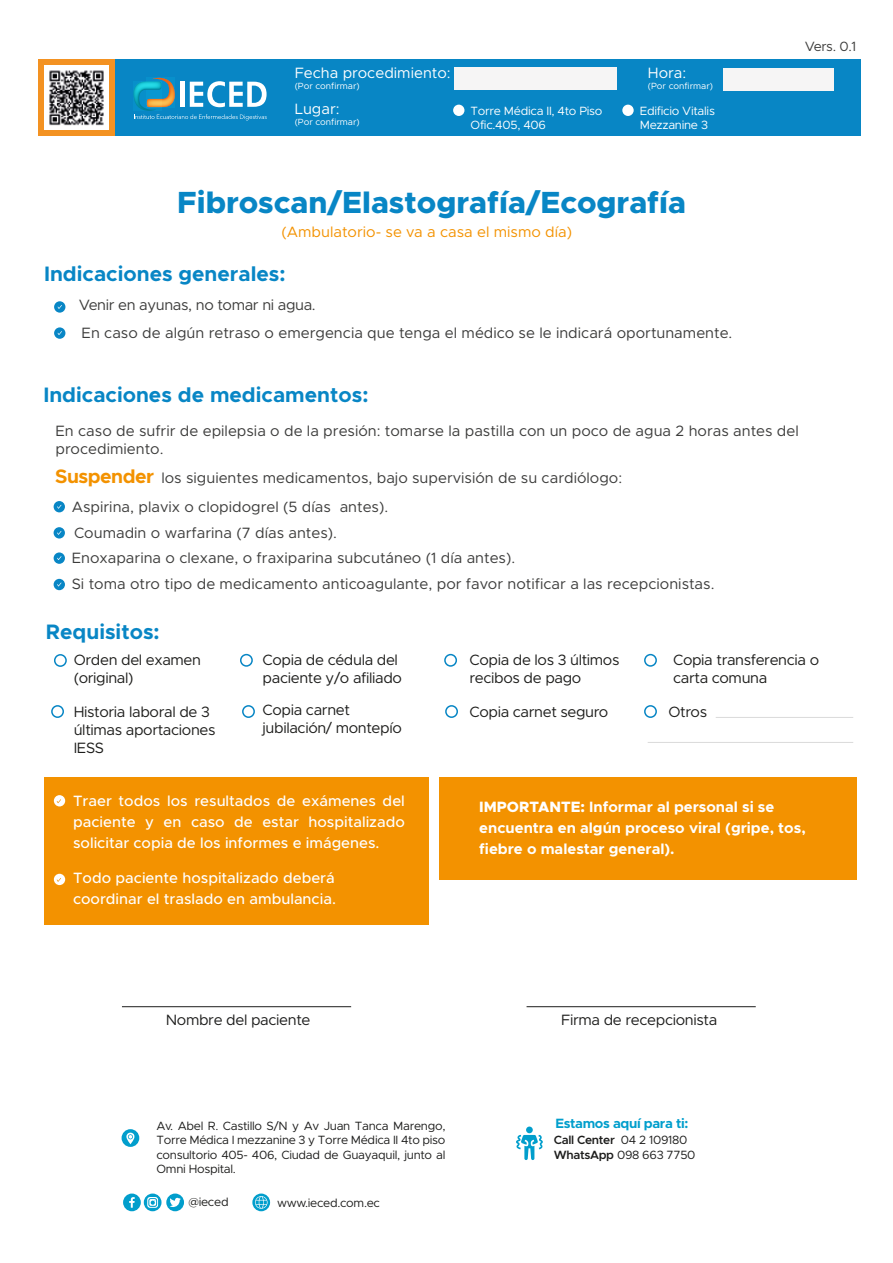
<style>
.page{position:relative;width:893px;height:1263px;background:#fff}
.page>*{position:absolute;margin:0;border:0;box-sizing:border-box;transform-origin:0 0}
.t1{font:800 30.75px "Metropolis";color:#0886c5}
.t2{font:700 21px "Metropolis";color:#0886c5}
.t3{font:15px/18px "Metropolis";color:#3c3c3b}
.t4{font:15px/18px "Metropolis";letter-spacing:-.025em;color:#1d1d1b}
.t5{font:500 15px/21px "Metropolis";color:#fff;text-align:justify}
.t6{font:700 15px/21px "Metropolis";color:#fff}
.t7{font:15px "Metropolis";letter-spacing:-.025em;color:#1d1d1c}
.t8{font:15px "Metropolis";color:#f39200}
.t9{font:15px "Metropolis";color:#fff}
.t10{font:15px "Metropolis";letter-spacing:-.025em;color:#3c3c3b}
.t11{font:700 13.5px "Metropolis";letter-spacing:-.025em;color:#019ecc}
.t12{font:13.5px "Metropolis";color:#3c3c3b}
.t13{font:12px/14.4px "Metropolis";letter-spacing:-.025em;color:#1d1d1c}
.t14{font:12px/14.4px "Metropolis";letter-spacing:-.025em;color:#fff}
.t15{font:9px "Metropolis";color:#fff}
.s1{font-weight:700;font-size:19.5px;color:#f39200}
.s2{font-weight:800}
.s3{font-weight:600}
</style>
<div class="page">
<svg style="left:54px;top:301px;width:11px;height:12px"></svg>
<svg style="left:54px;top:327px;width:11px;height:12px"></svg>
<div style="left:38px;top:59px;width:823px;height:77px;background:#0886c5"></div>
<div style="left:38px;top:59px;width:76px;height:76px;background:#f39222"></div>
<img style="left:44px;top:65px;width:64px;height:64px">
<hr style="left:648px;top:742px;width:205px;height:1px;background:#dadada">
<hr style="left:716px;top:717px;width:137px;height:1px;background:#dadada">
<div style="left:54px;top:654px;width:13px;height:13px;border:2px solid #0886c5;border-radius:50%"></div>
<div style="left:240px;top:654px;width:13px;height:13px;border:2px solid #0886c5;border-radius:50%"></div>
<div style="left:51px;top:705px;width:13px;height:13px;border:2px solid #0886c5;border-radius:50%"></div>
<div style="left:444px;top:654px;width:13px;height:13px;border:2px solid #0886c5;border-radius:50%"></div>
<div style="left:242px;top:705px;width:13px;height:13px;border:2px solid #0886c5;border-radius:50%"></div>
<div style="left:644px;top:654px;width:13px;height:13px;border:2px solid #0886c5;border-radius:50%"></div>
<div style="left:445px;top:705px;width:13px;height:13px;border:2px solid #0886c5;border-radius:50%"></div>
<div style="left:644px;top:705px;width:13px;height:13px;border:2px solid #0886c5;border-radius:50%"></div>
<div style="left:44px;top:777px;width:385px;height:147px;background:#f39200"></div>
<div style="left:439px;top:777px;width:417px;height:102px;background:#f39200"></div>
<svg style="left:54px;top:795px;width:11px;height:11px"></svg>
<div style="left:54px;top:874px;width:11px;height:11px;background:#fff;border-radius:50%"></div>
<svg style="left:54px;top:501px;width:11px;height:11px"></svg>
<svg style="left:54px;top:552px;width:11px;height:12px"></svg>
<div style="left:54px;top:579px;width:11px;height:11px;background:#0886c5;border-radius:50%"></div>
<div style="left:54px;top:527px;width:11px;height:11px;background:#0886c5;border-radius:50%"></div>
<hr style="left:122px;top:1006px;width:229px;height:1px;background:#1d1d1c">
<hr style="left:527px;top:1006px;width:229px;height:1px;background:#1d1d1c">
<div style="left:454px;top:67px;width:163px;height:23px;background:#f6f5f5"></div>
<div style="left:723px;top:68px;width:110px;height:23px;background:#f6f5f5"></div>
<div style="left:453px;top:105px;width:11px;height:11px;background:#fff;border-radius:50%"></div>
<div style="left:622px;top:105px;width:12px;height:11px;background:#fff;border-radius:50%"></div>
<svg style="left:144px;top:1193px;width:18px;height:18px"></svg>
<div style="left:166px;top:1193px;width:18px;height:18px;background:#019ecc;border-radius:50%"></div>
<svg style="left:252px;top:1193px;width:18px;height:18px"></svg>
<svg style="left:147px;top:1197px;width:11px;height:11px"></svg>
<div style="left:122px;top:1129px;width:17px;height:18px;background:#019ecc;border-radius:50%"></div>
<svg style="left:126px;top:1133px;width:9px;height:11px"></svg>
<div style="left:123px;top:1193px;width:18px;height:18px;background:#019ecc;border-radius:50%"></div>
<svg style="left:129px;top:1197px;width:6px;height:11px"></svg>
<svg style="left:170px;top:1197px;width:11px;height:10px"></svg>
<svg style="left:255px;top:1196px;width:13px;height:13px"></svg>
<div style="left:526px;top:1126px;width:7px;height:7px;background:#019ecc;border-radius:50%"></div>
<svg style="left:516px;top:1135px;width:27px;height:25px"></svg>
<svg style="left:133px;top:78px;width:134px;height:42px"></svg>
<p class="t9" style="left:295px;top:64px;width:158px">Fecha procedimiento:</p>
<p class="t15" style="left:295px;top:80px;width:67px">(Por confirmar)</p>
<p class="t9" style="left:295px;top:99px;width:46px">Lugar:</p>
<p class="t15" style="left:295px;top:116px;width:67px">(Por confirmar)</p>
<p class="t9" style="left:648px;top:64px;width:40px">Hora:</p>
<p class="t15" style="left:648px;top:80px;width:67px">(Por confirmar)</p>
<p class="t14" style="left:471px;top:103px;width:133px">Torre Médica II, 4to Piso<br>Ofic.405, 406</p>
<p class="t14" style="left:640px;top:103px;width:77px">Edificio Vitalis<br>Mezzanine 3</p>
<h1 class="t1" style="left:177px;top:183px;width:510px">Fibroscan/Elastografía/Ecografía</h1>
<p class="t8" style="left:281px;top:222px;width:292px">(Ambulatorio- se va a casa el mismo día)</p>
<h2 class="t2" style="left:44px;top:260px;width:243px">Indicaciones generales:</h2>
<p class="t10" style="left:79px;top:295px;width:238px">Venir en ayunas, no tomar ni agua.</p>
<p class="t3" style="left:82px;top:324px;width:652px">En caso de algún retraso o emergencia que tenga el médico se le indicará oportunamente.</p>
<h2 class="t2" style="left:43px;top:381px;width:327px">Indicaciones de medicamentos:</h2>
<p class="t12" style="left:805px;top:38px;width:53px">Vers. 0.1</p>
<p class="t3" style="left:56px;top:421px;width:745px">En caso de sufrir de epilepsia o de la presión: tomarse la pastilla con un poco de agua 2 horas antes del procedimiento.</p>
<p class="t3" style="left:55px;top:469px;width:568px"><span class="s1">Suspender</span> los siguientes medicamentos, bajo supervisión de su cardiólogo:</p>
<p class="t3" style="left:72px;top:497px;width:318px">Aspirina, plavix o clopidogrel (5 días antes).</p>
<p class="t3" style="left:72px;top:545px;width:644px;line-height:26.4px">Enoxaparina o clexane, o fraxiparina subcutáneo (1 día antes).<br>Si toma otro tipo de medicamento anticoagulante, por favor notificar a las recepcionistas.</p>
<p class="t3" style="left:74px;top:523px;width:264px">Coumadin o warfarina (7 días antes).</p>
<h2 class="t2" style="left:46px;top:619px;width:115px">Requisitos:</h2>
<p class="t4" style="left:74px;top:651px;width:129px">Orden del examen (original)</p>
<p class="t4" style="left:263px;top:651px;width:141px">Copia de cédula del paciente y/o afiliado</p>
<p class="t4" style="left:74px;top:702px;width:143px">Historia laboral de 3 últimas aportaciones<br>IESS</p>
<p class="t4" style="left:470px;top:651px;width:151px">Copia de los 3 últimos recibos de pago</p>
<p class="t4" style="left:673px;top:651px;width:148px">Copia transferencia o carta comuna</p>
<p class="t4" style="left:263px;top:700px;width:141px">Copia carnet jubilación/ montepío</p>
<p class="t4" style="left:470px;top:703px;width:140px">Copia carnet seguro</p>
<p class="t4" style="left:668px;top:703px;width:40px">Otros</p>
<p class="t5" style="left:73px;top:790px;width:333px">Traer todos los resultados de exámenes del paciente y en caso de estar hospitalizado solicitar copia de los informes e imágenes.</p>
<p class="t5" style="left:73px;top:868px;width:264px">Todo paciente hospitalizado deberá coordinar el traslado en ambulancia.</p>
<p class="t6" style="left:479px;top:796px;width:328px"><span class="s2">IMPORTANTE:</span> Informar al personal si se encuentra en algún proceso viral (gripe, tos, fiebre o malestar general).</p>
<p class="t7" style="left:166px;top:1011px;width:146px">Nombre del paciente</p>
<p class="t7" style="left:561px;top:1011px;width:158px">Firma de recepcionista</p>
<p class="t13" style="left:156px;top:1118px;width:290px">Av. Abel R. Castillo S/N y Av Juan Tanca Marengo,</p>
<p class="t11" style="left:555px;top:1114px;width:134px">Estamos aquí para ti:</p>
<p class="t13" style="left:156px;top:1133px;width:290px;text-align:justify">Torre Médica I mezzanine 3 y Torre Médica II 4to piso consultorio 405- 406, Ciudad de Guayaquil, junto al Omni Hospital.</p>
<p class="t13" style="left:554px;top:1133px;width:143px"><span class="s3">Call Center</span> 04 2 109180<br><span class="s3">WhatsApp</span> 098 663 7750</p>
<p class="t13" style="left:188px;top:1194px;width:42px">@ieced</p>
<p class="t13" style="left:277px;top:1195px;width:105px">www.ieced.com.ec</p>
</div>
